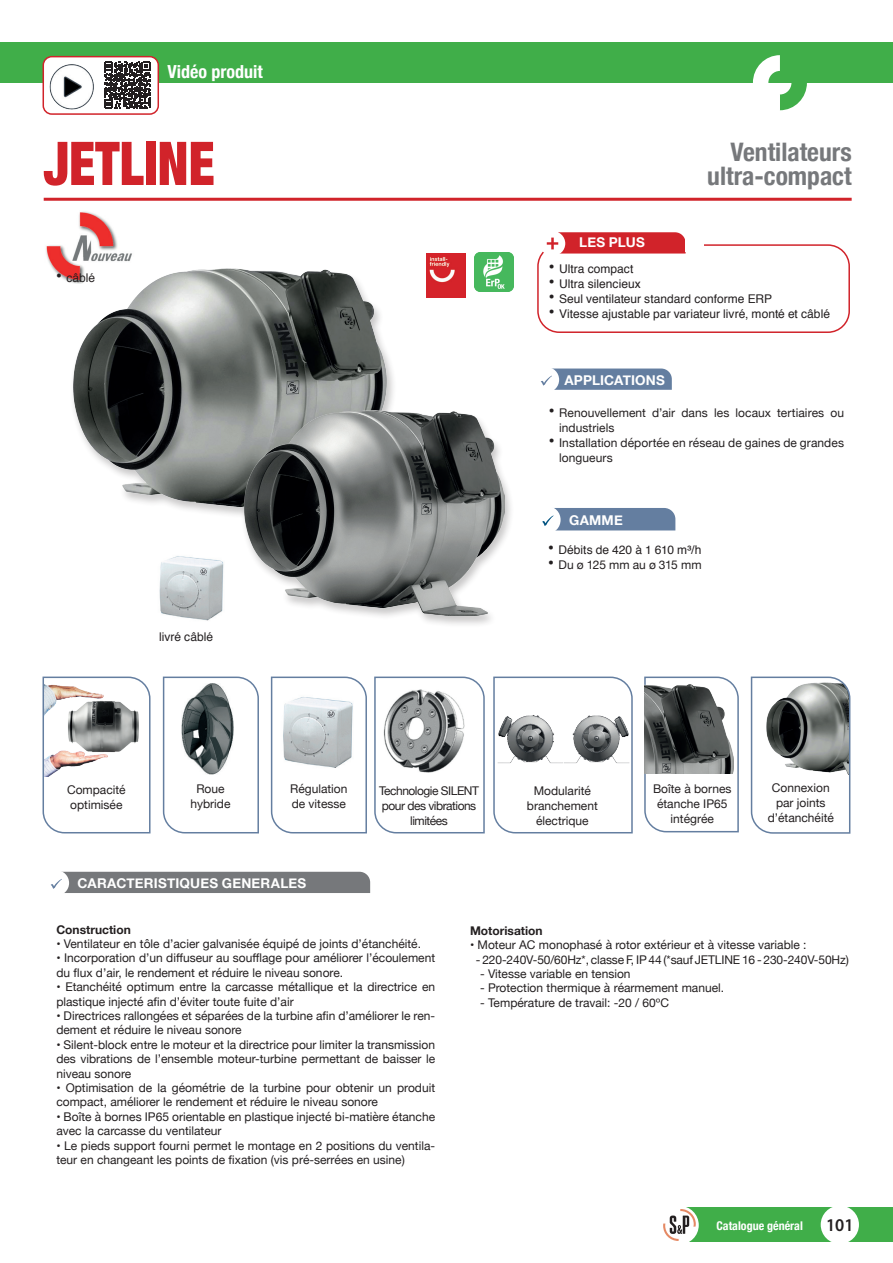
<style>
.page{position:relative;width:893px;height:1263px;background:#fff}
.page>*{position:absolute;margin:0;border:0;box-sizing:border-box;transform-origin:0 0}
.t1{font:900 condensed 60.3px "Helvetica Neue";color:#d1232a;scale:.87 1}
.t2{font:700 condensed 25.5px "Helvetica Neue";color:#76787b}
.t3{font:700 condensed 18px "Helvetica Neue";color:#fff}
.t4{font:600 18px "Myriad Pro";color:#231f20;scale:.95 1}
.t5{font:700 13.5px "Helvetica Neue";letter-spacing:.015em;color:#fff}
.t6{font:12px/15px "Helvetica Neue";color:#231f20}
.t7{font:12px "Helvetica";color:#231f20}
.t8{font:12px/15px "Helvetica Neue";letter-spacing:-.04em;color:#231f20;text-align:center}
.t9{font:700 12px "Helvetica Neue";color:#231f20}
.t10{font:700 condensed 12px "Helvetica Neue";color:#fff}
.s1{font-size:18px}
</style>
<div class="page">
<div style="left:0;top:43px;width:893px;height:40px;background:#40ae49"></div>
<svg style="left:753px;top:55px;width:54px;height:55px"></svg>
<div style="left:678px;top:1208px;width:215px;height:34px;background:#40ae49"></div>
<div style="left:821px;top:1205px;width:38px;height:39px;background:#fff;border-radius:50%"></div>
<div style="left:660px;top:1206px;width:39px;height:38px;background:#fff;border-radius:50%"></div>
<svg style="left:663px;top:1209px;width:33px;height:32px"></svg>
<hr style="left:44px;top:198px;width:808px;height:3px;background:#d1232a">
<div style="left:51px;top:872px;width:319px;height:21px;background:#76787b"></div>
<div style="left:537px;top:244px;width:313px;height:89px;border:2px solid #d1232a;border-radius:21px"></div>
<div style="left:540px;top:231px;width:25px;height:25px;background:#fff;border-radius:50%"></div>
<svg style="left:547px;top:232px;width:139px;height:22px;background:#d74147"></svg>
<svg style="left:541px;top:368px;width:131px;height:22px;background:#7c92ae"></svg>
<svg style="left:542px;top:508px;width:133px;height:22px;background:#778eab"></svg>
<img style="left:474px;top:252px;width:40px;height:39px">
<div style="left:685px;top:231px;width:18px;height:21px;background:#fff"></div>
<svg style="left:644px;top:676px;width:95px;height:157px"></svg>
<img style="left:644px;top:684px;width:89px;height:89px">
<svg style="left:750px;top:676px;width:101px;height:158px"></svg>
<svg style="left:162px;top:676px;width:97px;height:158px"></svg>
<img style="left:46px;top:211px;width:86px;height:71px">
<div style="left:70px;top:267px;width:327px;height:262px;background:#231f20;opacity:.25"></div>
<img style="left:73px;top:269px;width:314px;height:247px">
<div style="left:240px;top:409px;width:275px;height:219px;background:#231f20;opacity:.25"></div>
<img style="left:244px;top:411px;width:261px;height:204px">
<svg style="left:270px;top:676px;width:215px;height:158px"></svg>
<svg style="left:42px;top:676px;width:109px;height:158px"></svg>
<img style="left:68px;top:700px;width:72px;height:53px">
<svg style="left:493px;top:676px;width:140px;height:158px"></svg>
<img style="left:159px;top:556px;width:65px;height:65px">
<div style="left:43px;top:57px;width:115px;height:57px;background:#fff;border-radius:9px"></div>
<img style="left:49px;top:64px;width:45px;height:46px">
<div style="left:43px;top:56px;width:116px;height:59px;border:2px solid #d1232a;border-radius:9px"></div>
<svg style="left:104px;top:62px;width:47px;height:46px"></svg>
<img style="left:426px;top:253px;width:40px;height:45px">
<h3 class="t3" style="left:168px;top:57px;width:97px">Vidéo produit</h3>
<h1 class="t1" style="left:44px;top:114px;width:198px">JETLINE</h1>
<p class="t7" style="left:56px;top:268px;width:41px"><span class="s1">•</span> câblé</p>
<p class="t7" style="left:159px;top:627px;width:56px">livré câblé</p>
<h2 class="t2" style="left:730px;top:131px;width:123px">Ventilateurs</h2>
<p class="t5" style="left:579px;top:232px;width:67px">LES PLUS</p>
<h2 class="t2" style="left:707px;top:155px;width:146px">ultra-compact</h2>
<p class="t7" style="left:549px;top:259px;width:86px"><span class="s1">•</span> Ultra compact</p>
<p class="t7" style="left:549px;top:274px;width:94px"><span class="s1">•</span> Ultra silencieux</p>
<p class="t7" style="left:549px;top:289px;width:225px"><span class="s1">•</span> Seul ventilateur standard conforme ERP</p>
<p class="t7" style="left:549px;top:304px;width:283px"><span class="s1">•</span> Vitesse ajustable par variateur livré, monté et câblé</p>
<p class="t5" style="left:564px;top:370px;width:102px">APPLICATIONS</p>
<p class="t6" style="left:559px;top:406px;width:286px;text-indent:-11px"><span class="s1">•</span> Renouvellement d’air dans les locaux tertiaires ou industriels</p>
<p class="t6" style="left:559px;top:436px;width:286px;text-indent:-11px"><span class="s1">•</span> Installation déportée en réseau de gaines de grandes longueurs</p>
<p class="t5" style="left:569px;top:509px;width:55px">GAMME</p>
<p class="t7" style="left:548px;top:540px;width:155px"><span class="s1">•</span> Débits de 420 à 1 610 m³/h</p>
<p class="t6" style="left:548px;top:558px;width:155px"><span class="s1">•</span> Du ø 125 mm au ø 315 mm</p>
<p class="t6" style="left:290px;top:782px;width:59px">Régulation de vitesse</p>
<p class="t8" style="left:379px;top:784px;width:101px">Technologie SILENT pour des vibrations limitées</p>
<p class="t6" style="left:190px;top:782px;width:42px;text-align:center">Roue hybride</p>
<p class="t6" style="left:67px;top:783px;width:60px">Compacité optimisée</p>
<p class="t6" style="left:527px;top:784px;width:72px;text-align:center">Modularité branchement électrique</p>
<p class="t5" style="left:78px;top:873px;width:230px">CARACTERISTIQUES GENERALES</p>
<p class="t6" style="left:653px;top:782px;width:80px;text-align:center">Boîte à bornes étanche IP65 intégrée</p>
<p class="t6" style="left:768px;top:781px;width:68px;text-align:center">Connexion par joints d’étanchéité</p>
<p class="t9" style="left:56px;top:920px;width:76px">Construction</p>
<p class="t6" style="left:56px;top:937px;width:366px">• Ventilateur en tôle d’acier galvanisée équipé de joints d’étanchéité.</p>
<p class="t6" style="left:56px;top:951px;width:380px;line-height:14.4px">• Incorporation d’un diffuseur au soufflage pour améliorer l’écoulement du flux d’air, le rendement et réduire le niveau sonore.</p>
<p class="t6" style="left:56px;top:980px;width:380px;line-height:14.4px">• Etanchéité optimum entre la carcasse métallique et la directrice en plastique injecté afin d’éviter toute fuite d’air</p>
<p class="t6" style="left:56px;top:1009px;width:380px;line-height:14.4px">• Directrices rallongées et séparées de la turbine afin d’améliorer le ren&shy;dement et réduire le niveau sonore</p>
<p class="t6" style="left:56px;top:1038px;width:380px;line-height:14.4px;text-align:justify">• Silent-block entre le moteur et la directrice pour limiter la transmission des vibrations de l’ensemble moteur-turbine permettant de baisser le niveau sonore</p>
<p class="t6" style="left:56px;top:1081px;width:380px;line-height:14.4px">• Optimisation de la géométrie de la turbine pour obtenir un produit compact, améliorer le rendement et réduire le niveau sonore</p>
<p class="t6" style="left:56px;top:1110px;width:380px;line-height:14.4px">• Boîte à bornes IP65 orientable en plastique injecté bi-matière étanche avec la carcasse du ventilateur</p>
<p class="t6" style="left:56px;top:1139px;width:380px;line-height:14.4px">• Le pieds support fourni permet le montage en 2 positions du ventila&shy;teur en changeant les points de fixation (vis pré-serrées en usine)</p>
<p class="t9" style="left:470px;top:921px;width:74px">Motorisation</p>
<p class="t6" style="left:470px;top:938px;width:338px">• Moteur AC monophasé à rotor extérieur et à vitesse variable :</p>
<p class="t6" style="left:476px;top:952px;width:374px">- 220-240V-50/60Hz*, classe F, IP 44 (*sauf JETLINE 16 - 230-240V-50Hz)</p>
<p class="t6" style="left:480px;top:967px;width:152px">- Vitesse variable en tension</p>
<p class="t6" style="left:480px;top:981px;width:246px">- Protection thermique à réarmement manuel.</p>
<p class="t6" style="left:480px;top:996px;width:191px">- Température de travail: -20 / 60ºC</p>
<p class="t10" style="left:716px;top:1216px;width:88px">Catalogue général</p>
<h3 class="t4" style="left:826px;top:1214px;width:30px">101</h3>
</div>
